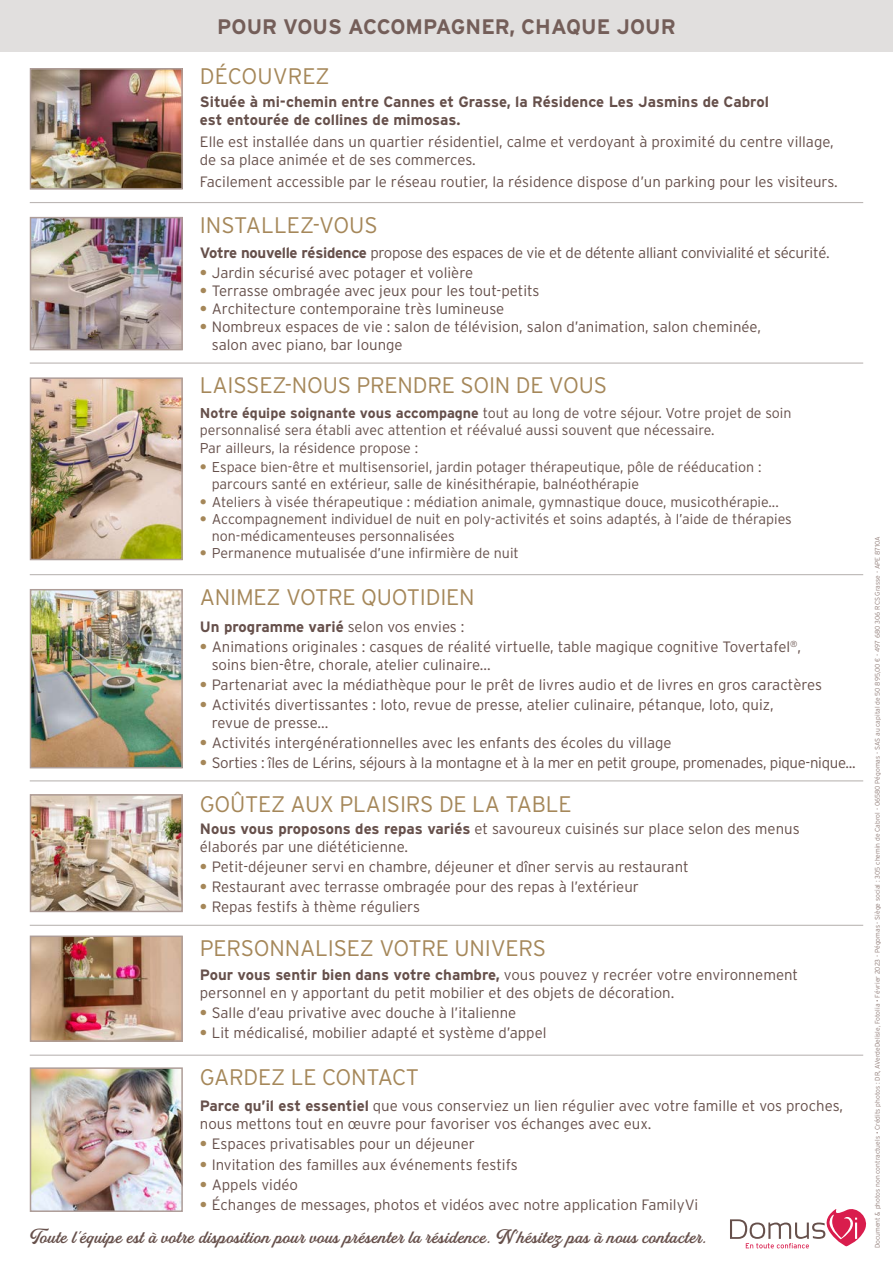
<style>
.page{position:relative;width:893px;height:1263px;background:#fff}
.page>*{position:absolute;margin:0;border:0;box-sizing:border-box;transform-origin:0 0}
.t1{font:300 22.5px "Interstate";letter-spacing:-.01em;color:#a58759}
.t2{font:700 21px "Interstate";color:#745e59}
.t3{font:19.5px "Golden Hills DEMO Regular";letter-spacing:.02em;color:#66504b}
.t4{font:300 15px/18px "Interstate";color:#66504b}
.t5{font:300 15px "Interstate";letter-spacing:-.02em;color:#66504b}
.t6{font:700 15px/18px "Interstate";color:#66504b}
.t7{font:300 14.25px/17.2px "Interstate";color:#66504b}
.t8{font:300 6.75px "Interstate";color:#917d78}
.s1{font-weight:700}
.s2{font-weight:700;color:#a58759}
.s3{font-weight:300}
</style>
<div class="page">
<img style="left:33px;top:220px;width:147px;height:127px">
<div style="left:30px;top:217px;width:153px;height:133px;border:2px solid #ae9d98"></div>
<img style="left:33px;top:71px;width:147px;height:116px">
<div style="left:30px;top:68px;width:153px;height:122px;border:2px solid #ae9d98"></div>
<img style="left:33px;top:380px;width:147px;height:177px">
<div style="left:30px;top:377px;width:153px;height:183px;border:2px solid #ae9d98"></div>
<img style="left:33px;top:592px;width:147px;height:173px">
<div style="left:30px;top:589px;width:153px;height:179px;border:2px solid #ae9d98"></div>
<img style="left:33px;top:797px;width:147px;height:112px">
<div style="left:30px;top:794px;width:153px;height:118px;border:2px solid #ae9d98"></div>
<img style="left:33px;top:938px;width:147px;height:101px">
<div style="left:30px;top:935px;width:153px;height:107px;border:2px solid #ae9d98"></div>
<img style="left:33px;top:1070px;width:147px;height:139px">
<div style="left:30px;top:1067px;width:153px;height:145px;border:2px solid #ae9d98"></div>
<svg style="left:730px;top:1209px;width:137px;height:39px"></svg>
<hr style="left:30px;top:202px;width:833px;height:1px;background:#bcb7b5">
<hr style="left:30px;top:780px;width:833px;height:1px;background:#bcb7b5">
<hr style="left:30px;top:925px;width:833px;height:1px;background:#bcb7b5">
<hr style="left:30px;top:1054px;width:833px;height:2px;background:#bcb7b5">
<hr style="left:30px;top:362px;width:833px;height:2px;background:#bcb7b5">
<hr style="left:30px;top:574px;width:833px;height:1px;background:#bcb7b5">
<div style="left:0;top:0;width:893px;height:51px;background:#e1dfde"></div>
<p class="t2" style="left:217px;top:15px;width:460px">POUR VOUS ACCOMPAGNER, CHAQUE JOUR</p>
<p class="t1" style="left:200px;top:63px;width:131px">DÉCOUVREZ</p>
<p class="t6" style="left:200px;top:92px;width:571px">Située à mi-chemin entre Cannes et Grasse, la Résidence Les Jasmins de Cabrol est entourée de collines de mimosas.</p>
<p class="t4" style="left:200px;top:132px;width:635px">Elle est installée dans un quartier résidentiel, calme et verdoyant à proximité du centre village, de sa place animée et de ses commerces.</p>
<p class="t4" style="left:200px;top:173px;width:639px">Facilement accessible par le réseau routier, la résidence dispose d’un parking pour les visiteurs.</p>
<p class="t1" style="left:200px;top:212px;width:179px">INSTALLEZ-VOUS</p>
<p class="t5" style="left:200px;top:245px;width:631px"><span class="s1">Votre nouvelle résidence</span> propose des espaces de vie et de détente alliant convivialité et sécurité.</p>
<p class="t4" style="left:200px;top:264px;width:275px"><span class="s2">•</span> Jardin sécurisé avec potager et volière</p>
<p class="t4" style="left:200px;top:282px;width:341px"><span class="s2">•</span> Terrasse ombragée avec jeux pour les tout-petits</p>
<p class="t4" style="left:200px;top:300px;width:306px"><span class="s2">•</span> Architecture contemporaine très lumineuse</p>
<p class="t4" style="left:212px;top:318px;width:551px;text-indent:-12px"><span class="s2">•</span> Nombreux espaces de vie : salon de télévision, salon d’animation, salon cheminée, salon avec piano, bar lounge</p>
<p class="t1" style="left:200px;top:373px;width:409px">LAISSEZ-NOUS PRENDRE SOIN DE VOUS</p>
<p class="t7" style="left:200px;top:404px;width:593px"><span class="s1">Notre équipe soignante vous accompagne</span> tout au long de votre séjour. Votre projet de soin personnalisé sera établi avec attention et réévalué aussi souvent que nécessaire.<br>Par ailleurs, la résidence propose :</p>
<p class="t7" style="left:212px;top:458px;width:551px;text-indent:-12px"><span class="s2">•</span> Espace bien-être et multisensoriel, jardin potager thérapeutique, pôle de rééducation : parcours santé en extérieur, salle de kinésithérapie, balnéothérapie</p>
<p class="t7" style="left:200px;top:493px;width:580px"><span class="s2">•</span> Ateliers à visée thérapeutique : médiation animale, gymnastique douce, musicothérapie...</p>
<p class="t7" style="left:212px;top:510px;width:582px;text-indent:-12px"><span class="s2">•</span> Accompagnement individuel de nuit en poly-activités et soins adaptés, à l’aide de thérapies non-médicamenteuses personnalisées</p>
<p class="t7" style="left:200px;top:544px;width:321px"><span class="s2">•</span> Permanence mutualisée d’une infirmière de nuit</p>
<p class="t1" style="left:200px;top:584px;width:276px">ANIMEZ VOTRE QUOTIDIEN</p>
<p class="t6" style="left:200px;top:617px;width:266px">Un programme varié <span class="s3">selon vos envies :</span></p>
<p class="t4" style="left:212px;top:637px;width:591px;text-indent:-12px"><span class="s2">•</span> Animations originales : casques de réalité virtuelle, table magique cognitive Tovertafel<sup>®</sup>, soins bien-être, chorale, atelier culinaire...</p>
<p class="t4" style="left:200px;top:676px;width:624px"><span class="s2">•</span> Partenariat avec la médiathèque pour le prêt de livres audio et de livres en gros caractères</p>
<p class="t4" style="left:212px;top:696px;width:563px;text-indent:-12px"><span class="s2">•</span> Activités divertissantes : loto, revue de presse, atelier culinaire, pétanque, loto, quiz, revue de presse...</p>
<p class="t4" style="left:200px;top:734px;width:473px"><span class="s2">•</span> Activités intergénérationnelles avec les enfants des écoles du village</p>
<p class="t5" style="left:200px;top:755px;width:657px"><span class="s2">•</span> Sorties : îles de Lérins, séjours à la montagne et à la mer en petit groupe, promenades, pique-nique...</p>
<p class="t1" style="left:200px;top:791px;width:373px">GOÛTEZ AUX PLAISIRS DE LA TABLE</p>
<p class="t4" style="left:200px;top:819px;width:601px"><span class="s1">Nous vous proposons des repas variés</span> et savoureux cuisinés sur place selon des menus élaborés par une diététicienne.</p>
<p class="t4" style="left:200px;top:857px;width:490px"><span class="s2">•</span> Petit-déjeuner servi en chambre, déjeuner et dîner servis au restaurant</p>
<p class="t4" style="left:200px;top:878px;width:441px"><span class="s2">•</span> Restaurant avec terrasse ombragée pour des repas à l’extérieur</p>
<p class="t4" style="left:200px;top:898px;width:222px"><span class="s2">•</span> Repas festifs à thème réguliers</p>
<p class="t1" style="left:200px;top:935px;width:348px">PERSONNALISEZ VOTRE UNIVERS</p>
<p class="t4" style="left:200px;top:965px;width:600px"><span class="s1">Pour vous sentir bien dans votre chambre,</span> vous pouvez y recréer votre environnement personnel en y apportant du petit mobilier et des objets de décoration.</p>
<p class="t4" style="left:200px;top:1003px;width:318px"><span class="s2">•</span> Salle d’eau privative avec douche à l’italienne</p>
<p class="t4" style="left:200px;top:1024px;width:348px"><span class="s2">•</span> Lit médicalisé, mobilier adapté et système d’appel</p>
<p class="t1" style="left:200px;top:1065px;width:221px">GARDEZ LE CONTACT</p>
<p class="t4" style="left:200px;top:1097px;width:645px"><span class="s1">Parce qu’il est essentiel</span> que vous conserviez un lien régulier avec votre famille et vos proches, nous mettons tout en œuvre pour favoriser vos échanges avec eux.</p>
<p class="t4" style="left:200px;top:1135px;width:277px"><span class="s2">•</span> Espaces privatisables pour un déjeuner</p>
<p class="t4" style="left:200px;top:1155px;width:319px"><span class="s2">•</span> Invitation des familles aux événements festifs</p>
<p class="t4" style="left:200px;top:1175px;width:100px"><span class="s2">•</span> Appels vidéo</p>
<p class="t4" style="left:200px;top:1195px;width:500px"><span class="s2">•</span> Échanges de messages, photos et vidéos avec notre application FamilyVi</p>
<p class="t3" style="left:30px;top:1226px;width:679px">Toute l’équipe est à votre disposition pour vous présenter la résidence. N’hésitez pas à nous contacter.</p>
<p class="t8" style="left:873px;top:1248px;width:714px;rotate:-90deg">Document &amp; photos non contractuels • Crédits photos : DR, AVerdeDelisle, Fotolia • Février 2023 - Pégomas - Siège social : 305 chemin de Cabrol - 06580 Pégomas - SAS au capital de 50 895,00 € - 497 680 306 RCS Grasse - APE 8710A</p>
</div>
